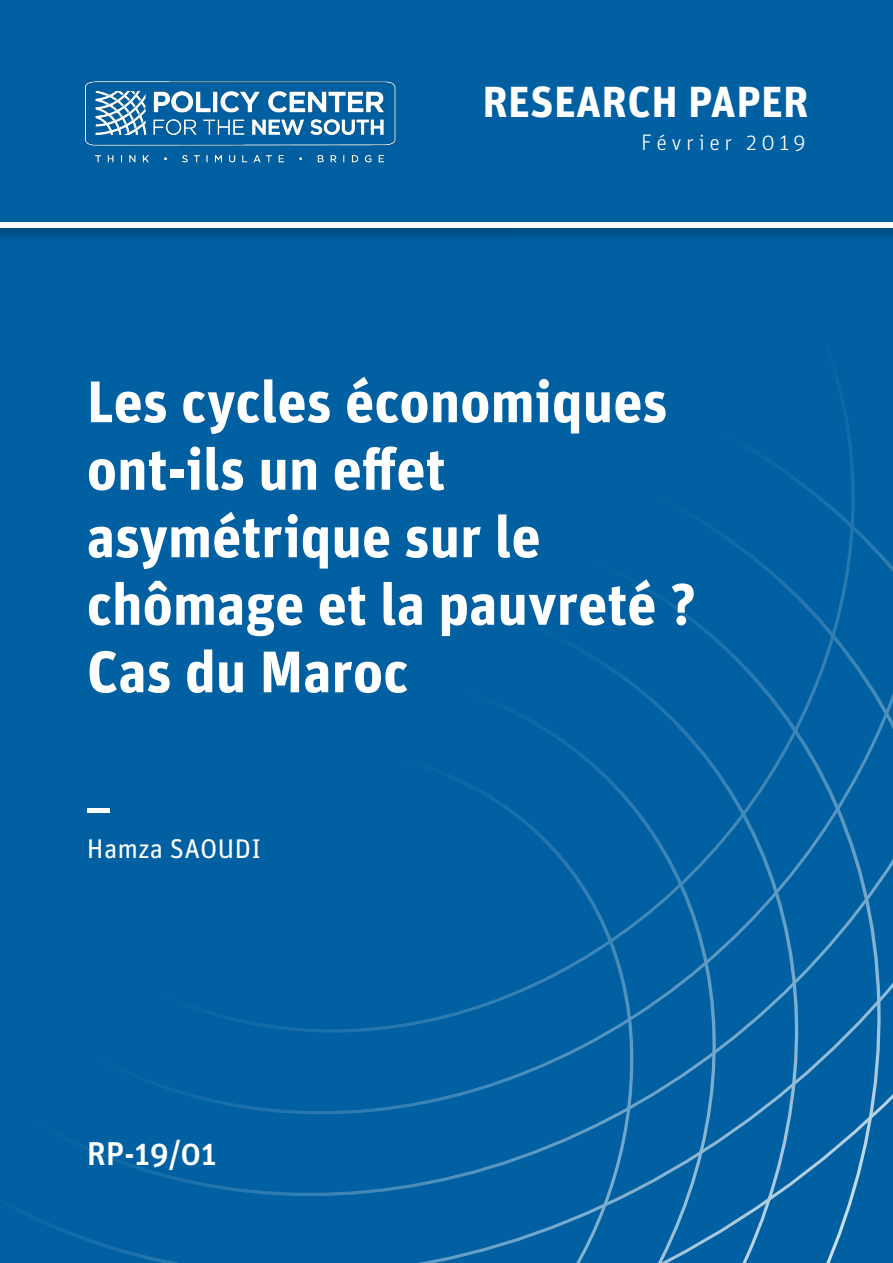
<style>
.page{position:relative;width:893px;height:1263px;background:#0060a1}
.page>*{position:absolute;margin:0;border:0;box-sizing:border-box;transform-origin:0 0}
.t1{font:700 58.5px/67.5px "Unit Pro";color:#fff}
.t2{font:700 43.5px "Unit Pro";letter-spacing:.01em;color:#fff}
.t3{font:500 33px "Unit Pro";color:#fff}
.t4{font:27px "Unit Pro";letter-spacing:.005em;color:#fff}
.t5{font:300 22.5px "Unit Pro";letter-spacing:.2em;color:#fff}
</style>
<div class="page">
<div style="left:0;top:220px;width:893px;height:22px;background:#000;opacity:.32"></div>
<div style="left:0;top:222px;width:893px;height:5px;background:#fff"></div>
<hr style="left:87px;top:808px;width:22px;height:4px;background:#fff">
<img style="left:0;top:0;width:510px;height:293px">
<p class="t2" style="left:482px;top:74px;width:328px">RESEARCH PAPER</p>
<p class="t5" style="left:641px;top:129px;width:166px">Février 2019</p>
<p class="t1" style="left:87px;top:367px;width:611px">Les cycles économiques ont-ils un effet asymétrique sur le chômage et la pauvreté ?<br>Cas du Maroc</p>
<p class="t4" style="left:87px;top:831px;width:176px">Hamza SAOUDI</p>
<p class="t3" style="left:87px;top:1133px;width:131px">RP-19/01</p>
</div>
